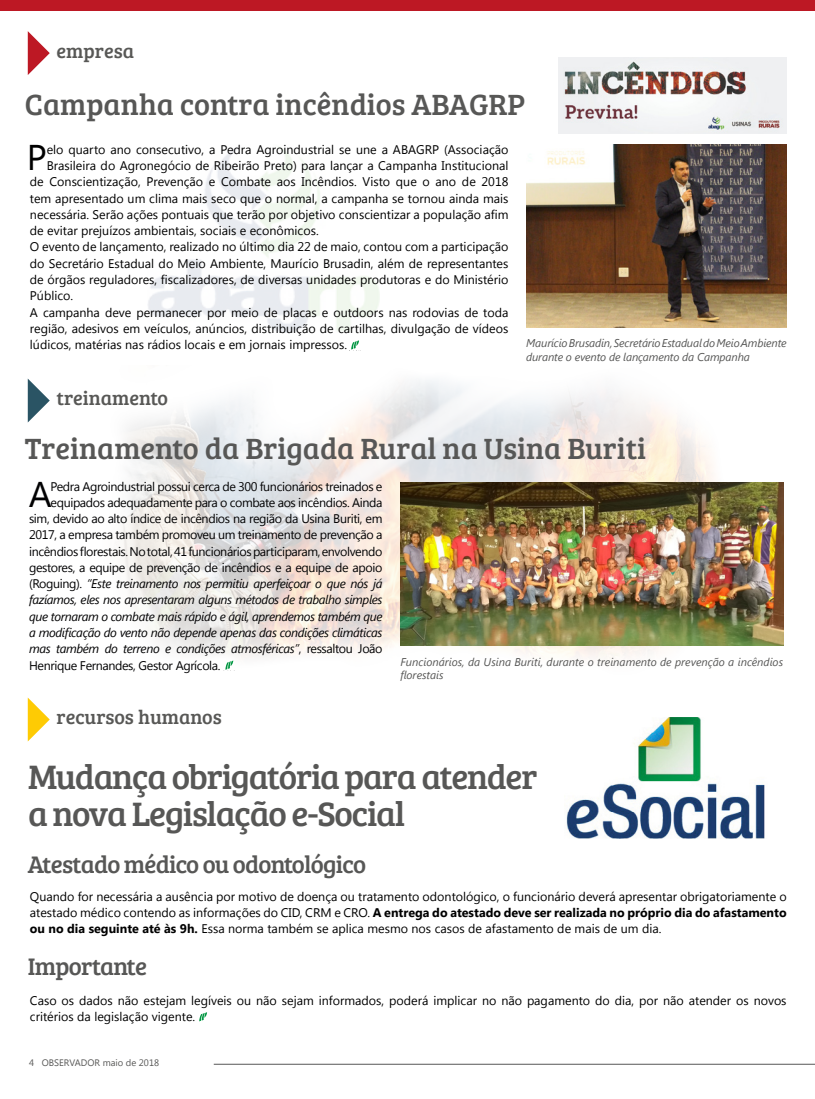
<style>
.page{position:relative;width:815px;height:1099px;background:#fff}
.page>*{position:absolute;margin:0;border:0;box-sizing:border-box;transform-origin:0 0}
.t1{font:35.75px "Segoe UI";color:#020203}
.t2{font:35.75px "Segoe UI";color:#000}
.t3{font:35px/36.2px "Bree Serif";letter-spacing:-.035em;color:#575756}
.t4{font:30.25px "Bree Serif";color:#575756}
.t5{font:24.75px "Bree Serif";letter-spacing:-.03em;color:#575756}
.t6{font:20px "Bree Serif";color:#585856}
.t7{font:12.5px/16.2px "Segoe UI";color:#000;text-align:justify}
.t8{font:12.5px "Segoe UI";letter-spacing:-.03em;color:#020203}
.t9{font:italic 12.5px "Segoe UI";letter-spacing:-.03em;color:#020203}
.t10{font:italic 11.25px/13.8px "Segoe UI";letter-spacing:-.01em;color:#575756}
.t11{font:9.38px "Segoe UI";color:#575756}
.s1{font-style:normal}
.s2{font-weight:700}
</style>
<div class="page">
<img style="left:526px;top:145px;width:261px;height:183px">
<img style="left:558px;top:58px;width:229px;height:76px">
<img style="left:148px;top:147px;width:232px;height:186px">
<img style="left:120px;top:380px;width:611px;height:291px">
<img style="left:400px;top:482px;width:383px;height:163px">
<hr style="left:214px;top:1063px;width:601px;height:1px;background:#575756">
<div style="left:0;top:0;width:815px;height:11px;background:#bd1824"></div>
<svg style="left:28px;top:31px;width:22px;height:44px"></svg>
<svg style="left:28px;top:379px;width:22px;height:43px"></svg>
<svg style="left:28px;top:698px;width:22px;height:43px"></svg>
<img style="left:566px;top:717px;width:199px;height:121px">
<svg style="left:351px;top:340px;width:8px;height:9px"></svg>
<svg style="left:225px;top:660px;width:8px;height:9px"></svg>
<svg style="left:199px;top:1012px;width:8px;height:9px"></svg>
<h3 class="t6" style="left:56px;top:36px;width:79px">empresa</h3>
<h3 class="t4" style="left:25px;top:83px;width:502px">Campanha contra incêndios ABAGRP</h3>
<h1 class="t2" style="left:27px;top:133px;width:21px">P</h1>
<p class="t7" style="left:47px;top:141px;width:463px">elo quarto ano consecutivo, a Pedra Agroindustrial se une a ABAGRP (Associação</p>
<p class="t7" style="left:47px;top:157px;width:463px">Brasileira do Agronegócio de Ribeirão Preto) para lançar a Campanha Institucional</p>
<p class="t7" style="left:30px;top:173px;width:480px">de Conscientização, Prevenção e Combate aos Incêndios. Visto que o ano de 2018</p>
<p class="t7" style="left:30px;top:189px;width:480px">tem apresentado um clima mais seco que o normal, a campanha se tornou ainda mais</p>
<p class="t7" style="left:30px;top:206px;width:480px">necessária. Serão ações pontuais que terão por objetivo conscientizar a população afim</p>
<p class="t7" style="left:30px;top:222px;width:290px">de evitar prejuízos ambientais, sociais e econômicos.</p>
<p class="t7" style="left:30px;top:238px;width:480px">O evento de lançamento, realizado no último dia 22 de maio, contou com a participação</p>
<p class="t7" style="left:30px;top:254px;width:480px">do Secretário Estadual do Meio Ambiente, Maurício Brusadin, além de representantes</p>
<p class="t7" style="left:30px;top:271px;width:480px">de órgãos reguladores, fiscalizadores, de diversas unidades produtoras e do Ministério</p>
<p class="t7" style="left:30px;top:287px;width:45px">Público.</p>
<p class="t7" style="left:30px;top:303px;width:480px">A campanha deve permanecer por meio de placas e outdoors nas rodovias de toda</p>
<p class="t7" style="left:30px;top:319px;width:480px">região, adesivos em veículos, anúncios, distribuição de cartilhas, divulgação de vídeos</p>
<p class="t7" style="left:30px;top:336px;width:319px">lúdicos, matérias nas rádios locais e em jornais impressos.</p>
<h3 class="t6" style="left:56px;top:384px;width:113px">treinamento</h3>
<p class="t10" style="left:526px;top:336px;width:262px">Maurício Brusadin, Secretário Estadual do Meio Ambiente durante o evento de lançamento da Campanha</p>
<h3 class="t4" style="left:25px;top:426px;width:623px">Treinamento da Brigada Rural na Usina Buriti</h3>
<h1 class="t1" style="left:29px;top:469px;width:25px">A</h1>
<p class="t8" style="left:51px;top:477px;width:333px">Pedra Agroindustrial possui cerca de 300 funcionários treinados e</p>
<p class="t8" style="left:51px;top:494px;width:333px">equipados adequadamente para o combate aos incêndios. Ainda</p>
<p class="t8" style="left:29px;top:510px;width:355px">sim, devido ao alto índice de incêndios na região da Usina Buriti, em</p>
<p class="t8" style="left:29px;top:526px;width:355px">2017, a empresa também promoveu um treinamento de prevenção a</p>
<p class="t8" style="left:29px;top:542px;width:355px">incêndios florestais. No total, 41 funcionários participaram, envolvendo</p>
<p class="t8" style="left:29px;top:559px;width:355px">gestores, a equipe de prevenção de incêndios e a equipe de apoio</p>
<p class="t9" style="left:29px;top:575px;width:355px"><span class="s1">(Roguing).</span> “Este treinamento nos permitiu aperfeiçoar o que nós já</p>
<p class="t9" style="left:29px;top:591px;width:355px">fazíamos, eles nos apresentaram alguns métodos de trabalho simples</p>
<p class="t9" style="left:29px;top:607px;width:355px">que tornaram o combate mais rápido e ágil, aprendemos também que</p>
<p class="t9" style="left:29px;top:624px;width:355px">a modificação do vento não depende apenas das condições climáticas</p>
<p class="t9" style="left:29px;top:640px;width:355px">mas também do terreno e condições atmosféricas”<span class="s1">, ressaltou João</span></p>
<p class="t8" style="left:29px;top:656px;width:193px">Henrique Fernandes, Gestor Agrícola.</p>
<h3 class="t6" style="left:56px;top:702px;width:167px">recursos humanos</h3>
<p class="t10" style="left:400px;top:654px;width:384px">Funcionários, da Usina Buriti, durante o treinamento de prevenção a incêndios florestais</p>
<h2 class="t3" style="left:28px;top:757px;width:511px">Mudança obrigatória para atender a nova Legislação e-Social</h2>
<h3 class="t5" style="left:28px;top:846px;width:340px">Atestado médico ou odontológico</h3>
<p class="t7" style="left:30px;top:887px;width:758px">Quando for necessária a ausência por motivo de doença ou tratamento odontológico, o funcionário deverá apresentar obrigatoriamente o atestado médico contendo as informações do CID, CRM e CRO. <span class="s2">A entrega do atestado deve ser realizada no próprio dia do afastamento ou no dia seguinte até às 9h.</span> Essa norma também se aplica mesmo nos casos de afastamento de mais de um dia.</p>
<h3 class="t5" style="left:28px;top:947px;width:121px">Importante</h3>
<p class="t7" style="left:30px;top:991px;width:758px">Caso os dados não estejam legíveis ou não sejam informados, poderá implicar no não pagamento do dia, por não atender os novos critérios da legislação vigente.</p>
<p class="t11" style="left:29px;top:1056px;width:132px">4 OBSERVADOR maio de 2018</p>
</div>
